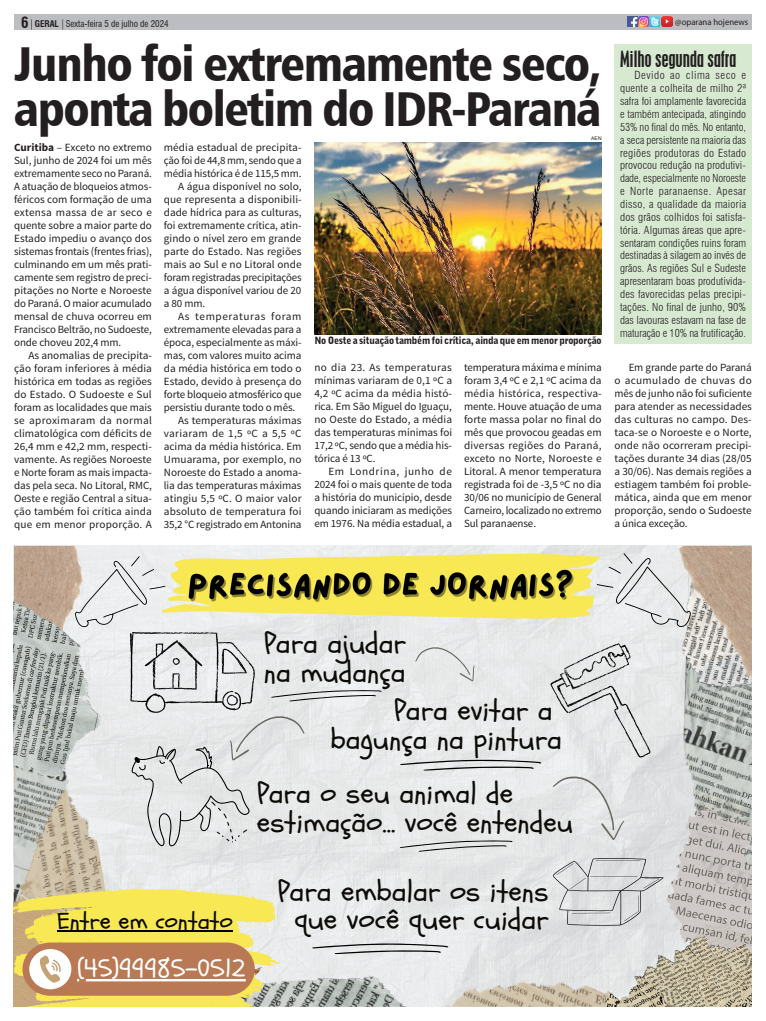
<style>
.page{position:relative;width:766px;height:1021px;background:#fff}
.page>*{position:absolute;margin:0;border:0;box-sizing:border-box;transform-origin:0 0}
.TITULO_ESSE_1{font:49px "Humanist 777 BT Black Condensed B";letter-spacing:-.025em;color:#231f20}
.t1{font:29.1px/28.7px "Schoolbell";color:#0c0b08;scale:1.05 1}
.t2{font:25.7px "Schoolbell";color:#fff;scale:1.05 1}
.t3{font:23.9px "Schoolbell";color:#080704;scale:1.05 1}
.Box_titulo{font:condensed 19.8px "Placard";color:#231f20}
.t4{font:700 condensed 15px "Swiss 721 BT";color:#231f20}
.TEXTO_ESSE{font:11px/13px "Source Sans Pro";letter-spacing:-.01em;color:#231f20;text-align:justify}
.Texto_Principal{font:300 condensed 10.9px/12.9px "Swiss 721 BT";color:#231f20;text-align:justify}
.Legenda{font:900 10px "Bell Gothic BT";letter-spacing:-.02em;color:#231f20}
.t5{font:condensed 9px "Swiss 721 BT";color:#231f20}
.t6{font:9px "Myriad Pro";color:#231f20;scale:.96 1}
.Credito{font:5px "Arial";color:#231f20}
.s1{font-weight:700}
</style>
<div class="page">
<div style="left:614px;top:44px;width:137px;height:299px;background:#d8e9d2"></div>
<div style="left:14px;top:14px;width:737px;height:16px;background:#bcbdc0"></div>
<svg style="left:627px;top:17px;width:45px;height:10px"></svg>
<img style="left:14px;top:546px;width:81px;height:43px">
<img style="left:435px;top:995px;width:134px;height:11px">
<img style="left:280px;top:995px;width:143px;height:11px">
<img style="left:569px;top:995px;width:182px;height:11px">
<img style="left:14px;top:776px;width:8px;height:111px">
<img style="left:604px;top:546px;width:147px;height:7px">
<img style="left:14px;top:589px;width:8px;height:187px">
<svg style="left:14px;top:887px;width:266px;height:119px;background:#deca66"></svg>
<svg style="left:22px;top:553px;width:729px;height:442px;background:#dad6c9"></svg>
<img style="left:187px;top:569px;width:388px;height:34px">
<hr style="left:57px;top:930px;width:176px;height:1px;background:#000">
<img style="left:314px;top:142px;width:287px;height:192px">
<p class="t4" style="left:21px;top:14px;width:9px">6</p>
<p class="t5" style="left:35px;top:19px;width:135px"><span class="s1">GERAL</span> Sexta-feira 5 de julho de 2024</p>
<p class="t6" style="left:675px;top:16px;width:77px">@oparana hojenews</p>
<p class="TITULO_ESSE_1" style="left:14px;top:33px;width:589px">Junho foi extremamente seco,</p>
<p class="TITULO_ESSE_1" style="left:14px;top:78px;width:589px">aponta boletim do IDR-Paraná</p>
<p class="Box_titulo" style="left:620px;top:46px;width:118px">Milho segunda safra</p>
<p class="Texto_Principal" style="left:620px;top:69px;width:127px;text-indent:14px">Devido ao clima seco e quente a colheita de milho 2ª safra foi amplamente favorecida e também antecipada, atingindo 53% no final do mês. No entanto, a seca persistente na maioria das regiões produtoras do Estado provocou redução na produtivi&shy;dade, especialmente no Noroeste e Norte paranaense. Apesar disso, a qualidade da maioria dos grãos colhidos foi satisfa&shy;tória. Algumas áreas que apre&shy;sentaram condições ruins foram destinadas à silagem ao invés de grãos. As regiões Sul e Sudeste apresentaram boas produtivida&shy;des favorecidas pelas precipi&shy;tações. No final de junho, 90% das lavouras estavam na fase de maturação e 10% na frutificação.</p>
<p class="Credito" style="left:591px;top:135px;width:12px">AEN</p>
<p class="TEXTO_ESSE" style="left:14px;top:141px;width:139px"><span class="s1">Curitiba</span> – Exceto no extremo Sul, junho de 2024 foi um mês extremamente seco no Paraná.<br>A atuação de bloqueios atmos&shy;féricos com formação de uma extensa massa de ar seco e quente sobre a maior parte do Estado impediu o avanço dos sistemas frontais (frentes frias), culminando em um mês prati&shy;camente sem registro de preci&shy;pitações no Norte e Noroeste do Paraná. O maior acumulado mensal de chuva ocorreu em Francisco Beltrão, no Sudoeste, onde choveu 202,4 mm.</p>
<p class="TEXTO_ESSE" style="left:14px;top:349px;width:139px;text-indent:14px">As anomalias de precipita&shy;ção foram inferiores à média histórica em todas as regiões do Estado. O Sudoeste e Sul foram as localidades que mais se aproximaram da normal climatológica com déficits de 26,4 mm e 42,2 mm, respecti&shy;vamente. As regiões Noroeste e Norte foram as mais impacta&shy;das pela seca. No Litoral, RMC, Oeste e região Central a situa&shy;ção também foi crítica ainda que em menor proporção. A</p>
<p class="TEXTO_ESSE" style="left:164px;top:141px;width:139px">média estadual de precipita&shy;ção foi de 44,8 mm, sendo que a média histórica é de 115,5 mm.</p>
<p class="TEXTO_ESSE" style="left:164px;top:180px;width:139px;text-indent:14px">A água disponível no solo, que representa a disponibili&shy;dade hídrica para as culturas, foi extremamente crítica, atin&shy;gindo o nível zero em grande parte do Estado. Nas regiões mais ao Sul e no Litoral onde foram registradas precipitações a água disponível variou de 20 a 80 mm.</p>
<p class="TEXTO_ESSE" style="left:164px;top:310px;width:139px;text-indent:14px">As temperaturas foram extremamente elevadas para a época, especialmente as máxi&shy;mas, com valores muito acima da média histórica em todo o Estado, devido à presença do forte bloqueio atmosférico que persistiu durante todo o mês.</p>
<p class="TEXTO_ESSE" style="left:164px;top:414px;width:139px;text-indent:14px">As temperaturas máximas variaram de 1,5 ºC a 5,5 ºC acima da média histórica. Em Umuarama, por exemplo, no Noroeste do Estado a anoma&shy;lia das temperaturas máximas atingiu 5,5 ºC. O maior valor absoluto de temperatura foi 35,2 °C registrado em Antonina</p>
<p class="Legenda" style="left:314px;top:334px;width:289px">No Oeste a situação também foi crítica, ainda que em menor proporção</p>
<p class="TEXTO_ESSE" style="left:464px;top:361px;width:139px">temperatura máxima e mínima foram 3,4 ºC e 2,1 ºC acima da média histórica, respectiva&shy;mente. Houve atuação de uma forte massa polar no final do mês que provocou geadas em diversas regiões do Paraná, exceto no Norte, Noroeste e Litoral. A menor temperatura registrada foi de -3,5 ºC no dia 30/06 no município de General Carneiro, localizado no extremo Sul paranaense.</p>
<p class="TEXTO_ESSE" style="left:614px;top:361px;width:139px;text-indent:14px">Em grande parte do Paraná o acumulado de chuvas do mês de junho não foi suficiente para atender as necessidades das culturas no campo. Des&shy;taca-se o Noroeste e o Norte, onde não ocorreram precipi&shy;tações durante 34 dias (28/05 a 30/06). Nas demais regiões a estiagem também foi proble&shy;mática, ainda que em menor proporção, sendo o Sudoeste a única exceção.</p>
<p class="TEXTO_ESSE" style="left:314px;top:361px;width:139px">no dia 23. As temperaturas mínimas variaram de 0,1 ºC a 4,2 ºC acima da média histó&shy;rica. Em São Miguel do Iguaçu, no Oeste do Estado, a média das temperaturas mínimas foi 17,2 ºC, sendo que a média his&shy;tórica é 13 ºC.</p>
<p class="TEXTO_ESSE" style="left:314px;top:465px;width:139px;text-indent:14px">Em Londrina, junho de 2024 foi o mais quente de toda a história do município, desde quando iniciaram as medições em 1976. Na média estadual, a</p>
<p class="t1" style="left:264px;top:630px;width:137px">Para ajudar na mudança</p>
<p class="t1" style="left:330px;top:696px;width:222px;text-indent:63px">Para evitar a bagunça na pintura</p>
<p class="t1" style="left:257px;top:779px;width:303px">Para o seu animal de estimação... você entendeu</p>
<p class="t1" style="left:277px;top:877px;width:260px">Para embalar os itens</p>
<p class="t3" style="left:57px;top:904px;width:169px">Entre em contato</p>
<p class="t1" style="left:294px;top:906px;width:244px">que você quer cuidar</p>
<p class="t2" style="left:77px;top:951px;width:162px">(45)99985-0512</p>
</div>
